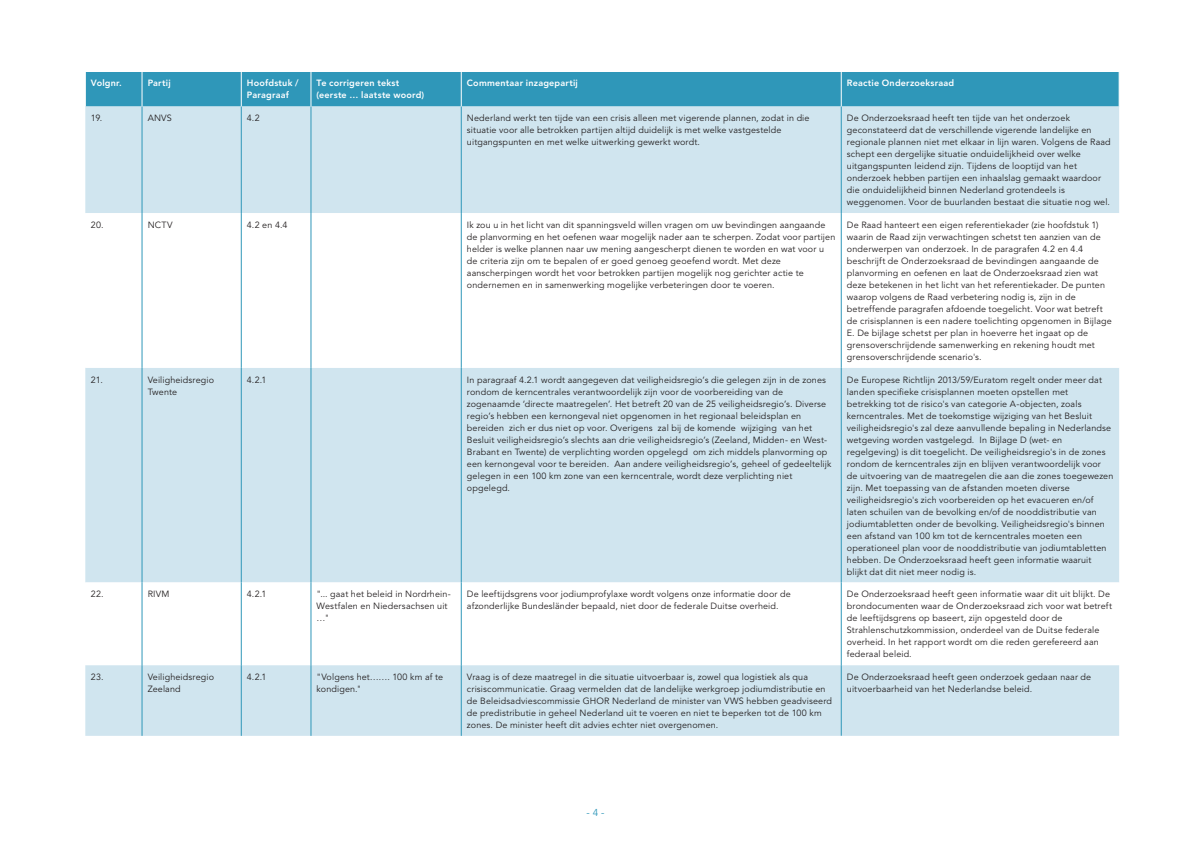
<style>
.page{position:relative;width:1191px;height:842px;background:#fff}
.page>*{position:absolute;margin:0;border:0;box-sizing:border-box;transform-origin:0 0}
.t1{font:10px "Avenir LT Std";color:#2f97b9}
.Tabel_bodytekst{font:9px/12px "Avenir LT Std";letter-spacing:.015em;color:#231f20}
.Tabel-kop{font:800 9px/12px "Avenir LT Std";letter-spacing:.02em;color:#fff}
</style>
<div class="page">
<div style="left:86px;top:72px;width:1032px;height:35px;background:#2f97b9"></div>
<div style="left:85px;top:107px;width:1034px;height:629px;background:#d0e5ef"></div>
<svg style="left:85px;top:213px;width:1034px;height:452px"></svg>
<hr style="left:142px;top:72px;width:1px;height:35px;background:#fff">
<hr style="left:241px;top:72px;width:1px;height:35px;background:#fff">
<hr style="left:311px;top:72px;width:1px;height:35px;background:#fff">
<hr style="left:461px;top:72px;width:1px;height:35px;background:#fff">
<hr style="left:841px;top:72px;width:1px;height:35px;background:#fff">
<hr style="left:142px;top:107px;width:1px;height:106px;background:#2f97b9">
<hr style="left:241px;top:107px;width:1px;height:106px;background:#2f97b9">
<hr style="left:311px;top:107px;width:1px;height:106px;background:#2f97b9">
<hr style="left:461px;top:107px;width:1px;height:106px;background:#2f97b9">
<hr style="left:841px;top:107px;width:1px;height:106px;background:#2f97b9">
<hr style="left:142px;top:213px;width:1px;height:155px;background:#2f97b9">
<hr style="left:241px;top:213px;width:1px;height:155px;background:#2f97b9">
<hr style="left:311px;top:213px;width:1px;height:155px;background:#2f97b9">
<hr style="left:461px;top:213px;width:1px;height:155px;background:#2f97b9">
<hr style="left:841px;top:213px;width:1px;height:155px;background:#2f97b9">
<hr style="left:142px;top:368px;width:1px;height:214px;background:#2f97b9">
<hr style="left:241px;top:368px;width:1px;height:214px;background:#2f97b9">
<hr style="left:311px;top:368px;width:1px;height:214px;background:#2f97b9">
<hr style="left:461px;top:368px;width:1px;height:214px;background:#2f97b9">
<hr style="left:841px;top:368px;width:1px;height:214px;background:#2f97b9">
<hr style="left:142px;top:582px;width:1px;height:83px;background:#2f97b9">
<hr style="left:241px;top:582px;width:1px;height:83px;background:#2f97b9">
<hr style="left:311px;top:582px;width:1px;height:83px;background:#2f97b9">
<hr style="left:461px;top:582px;width:1px;height:83px;background:#2f97b9">
<hr style="left:841px;top:582px;width:1px;height:83px;background:#2f97b9">
<hr style="left:142px;top:665px;width:1px;height:71px;background:#2f97b9">
<hr style="left:241px;top:665px;width:1px;height:71px;background:#2f97b9">
<hr style="left:311px;top:665px;width:1px;height:71px;background:#2f97b9">
<hr style="left:461px;top:665px;width:1px;height:71px;background:#2f97b9">
<hr style="left:841px;top:665px;width:1px;height:71px;background:#2f97b9">
<p class="Tabel-kop" style="left:91px;top:77px;width:32px">Volgnr.</p>
<p class="Tabel-kop" style="left:148px;top:77px;width:25px">Partij</p>
<p class="Tabel-kop" style="left:247px;top:77px;width:53px">Hoofdstuk /<br>Paragraaf</p>
<p class="Tabel-kop" style="left:317px;top:77px;width:109px">Te corrigeren tekst (eerste … laatste woord)</p>
<p class="Tabel-kop" style="left:467px;top:77px;width:112px">Commentaar inzagepartij</p>
<p class="Tabel-kop" style="left:847px;top:77px;width:109px">Reactie Onderzoeksraad</p>
<p class="Tabel_bodytekst" style="left:91px;top:113px;width:13px">19.</p>
<p class="Tabel_bodytekst" style="left:148px;top:113px;width:26px">ANVS</p>
<p class="Tabel_bodytekst" style="left:247px;top:113px;width:14px">4.2</p>
<p class="Tabel_bodytekst" style="left:467px;top:113px;width:344px">Nederland werkt ten tijde van een crisis alleen met vigerende plannen, zodat in die situatie voor alle betrokken partijen altijd duidelijk is met welke vastgestelde uitgangspunten en met welke uitwerking gewerkt wordt.</p>
<p class="Tabel_bodytekst" style="left:847px;top:113px;width:265px">De Onderzoeksraad heeft ten tijde van het onderzoek geconstateerd dat de verschillende vigerende landelijke en regionale plannen niet met elkaar in lijn waren. Volgens de Raad schept een dergelijke situatie onduidelijkheid over welke uitgangspunten leidend zijn. Tijdens de looptijd van het onderzoek hebben partijen een inhaalslag gemaakt waardoor die onduidelijkheid binnen Nederland grotendeels is weggenomen. Voor de buurlanden bestaat die situatie nog wel.</p>
<p class="Tabel_bodytekst" style="left:91px;top:219px;width:14px">20.</p>
<p class="Tabel_bodytekst" style="left:148px;top:219px;width:26px">NCTV</p>
<p class="Tabel_bodytekst" style="left:247px;top:219px;width:42px">4.2 en 4.4</p>
<p class="Tabel_bodytekst" style="left:467px;top:219px;width:370px">Ik zou u in het licht van dit spanningsveld willen vragen om uw bevindingen aangaande de planvorming en het oefenen waar mogelijk nader aan te scherpen. Zodat voor partijen helder is welke plannen naar uw mening aangescherpt dienen te worden en wat voor u de criteria zijn om te bepalen of er goed genoeg geoefend wordt. Met deze aanscherpingen wordt het voor betrokken partijen mogelijk nog gerichter actie te ondernemen en in samenwerking mogelijke verbeteringen door te voeren.</p>
<p class="Tabel_bodytekst" style="left:847px;top:219px;width:266px">De Raad hanteert een eigen referentiekader (zie hoofdstuk 1) waarin de Raad zijn verwachtingen schetst ten aanzien van de onderwerpen van onderzoek. In de paragrafen 4.2 en 4.4 beschrijft de Onderzoeksraad de bevindingen aangaande de planvorming en oefenen en laat de Onderzoeksraad zien wat deze betekenen in het licht van het referentiekader. De punten waarop volgens de Raad verbetering nodig is, zijn in de betreffende paragrafen afdoende toegelicht. Voor wat betreft de crisisplannen is een nadere toelichting opgenomen in Bijlage E. De bijlage schetst per plan in hoeverre het ingaat op de grensoverschrijdende samenwerking en rekening houdt met grensoverschrijdende scenario's.</p>
<p class="Tabel_bodytekst" style="left:91px;top:374px;width:13px">21.</p>
<p class="Tabel_bodytekst" style="left:148px;top:374px;width:68px">Veiligheidsregio<br>Twente</p>
<p class="Tabel_bodytekst" style="left:247px;top:374px;width:21px">4.2.1</p>
<p class="Tabel_bodytekst" style="left:467px;top:374px;width:366px">In paragraaf 4.2.1 wordt aangegeven dat veiligheidsregio’s die gelegen zijn in de zones rondom de kerncentrales verantwoordelijk zijn voor de voorbereiding van de zogenaamde ‘directe maatregelen’. Het betreft 20 van de 25 veiligheidsregio’s. Diverse regio’s hebben een kernongeval niet opgenomen in het regionaal beleidsplan en bereiden zich er dus niet op voor. Overigens zal bij de komende wijziging van het Besluit veiligheidsregio’s slechts aan drie veiligheidsregio’s (Zeeland, Midden- en West-Brabant en Twente) de verplichting worden opgelegd om zich middels planvorming op een kernongeval voor te bereiden. Aan andere veiligheidsregio’s, geheel of gedeeltelijk gelegen in een 100 km zone van een kerncentrale, wordt deze verplichting niet opgelegd.</p>
<p class="Tabel_bodytekst" style="left:847px;top:374px;width:268px">De Europese Richtlijn 2013/59/Euratom regelt onder meer dat landen specifieke crisisplannen moeten opstellen met betrekking tot de risico's van categorie A-objecten, zoals kerncentrales. Met de toekomstige wijziging van het Besluit veiligheidsregio's zal deze aanvullende bepaling in Nederlandse wetgeving worden vastgelegd. In Bijlage D (wet- en regelgeving) is dit toegelicht. De veiligheidsregio's in de zones rondom de kerncentrales zijn en blijven verantwoordelijk voor de uitvoering van de maatregelen die aan die zones toegewezen zijn. Met toepassing van de afstanden moeten diverse veiligheidsregio's zich voorbereiden op het evacueren en/of laten schuilen van de bevolking en/of de nooddistributie van jodiumtabletten onder de bevolking. Veiligheidsregio's binnen een afstand van 100 km tot de kerncentrales moeten een operationeel plan voor de nooddistributie van jodiumtabletten hebben. De Onderzoeksraad heeft geen informatie waaruit blijkt dat dit niet meer nodig is.</p>
<p class="Tabel_bodytekst" style="left:91px;top:589px;width:14px">22.</p>
<p class="Tabel_bodytekst" style="left:148px;top:589px;width:23px">RIVM</p>
<p class="Tabel_bodytekst" style="left:247px;top:589px;width:21px">4.2.1</p>
<p class="Tabel_bodytekst" style="left:317px;top:589px;width:136px">"... gaat het beleid in Nordrhein-<br>Westfalen en Niedersachsen uit …"</p>
<p class="Tabel_bodytekst" style="left:467px;top:589px;width:325px">De leeftijdsgrens voor jodiumprofylaxe wordt volgens onze informatie door de afzonderlijke Bundesländer bepaald, niet door de federale Duitse overheid.</p>
<p class="Tabel_bodytekst" style="left:847px;top:589px;width:266px">De Onderzoeksraad heeft geen informatie waar dit uit blijkt. De brondocumenten waar de Onderzoeksraad zich voor wat betreft de leeftijdsgrens op baseert, zijn opgesteld door de Strahlenschutzkommission, onderdeel van de Duitse federale overheid. In het rapport wordt om die reden gerefereerd aan federaal beleid.</p>
<p class="Tabel_bodytekst" style="left:91px;top:671px;width:14px">23.</p>
<p class="Tabel_bodytekst" style="left:148px;top:671px;width:68px">Veiligheidsregio<br>Zeeland</p>
<p class="Tabel_bodytekst" style="left:247px;top:671px;width:21px">4.2.1</p>
<p class="Tabel_bodytekst" style="left:317px;top:671px;width:128px">"Volgens het……. 100 km af te kondigen."</p>
<p class="Tabel_bodytekst" style="left:467px;top:671px;width:366px">Vraag is of deze maatregel in die situatie uitvoerbaar is, zowel qua logistiek als qua crisiscommunicatie. Graag vermelden dat de landelijke werkgroep jodiumdistributie en de Beleidsadviescommissie GHOR Nederland de minister van VWS hebben geadviseerd de predistributie in geheel Nederland uit te voeren en niet te beperken tot de 100 km zones. De minister heeft dit advies echter niet overgenomen.</p>
<p class="Tabel_bodytekst" style="left:847px;top:671px;width:246px">De Onderzoeksraad heeft geen onderzoek gedaan naar de uitvoerbaarheid van het Nederlandse beleid.</p>
<p class="t1" style="left:586px;top:807px;width:20px">- 4 -</p>
</div>
